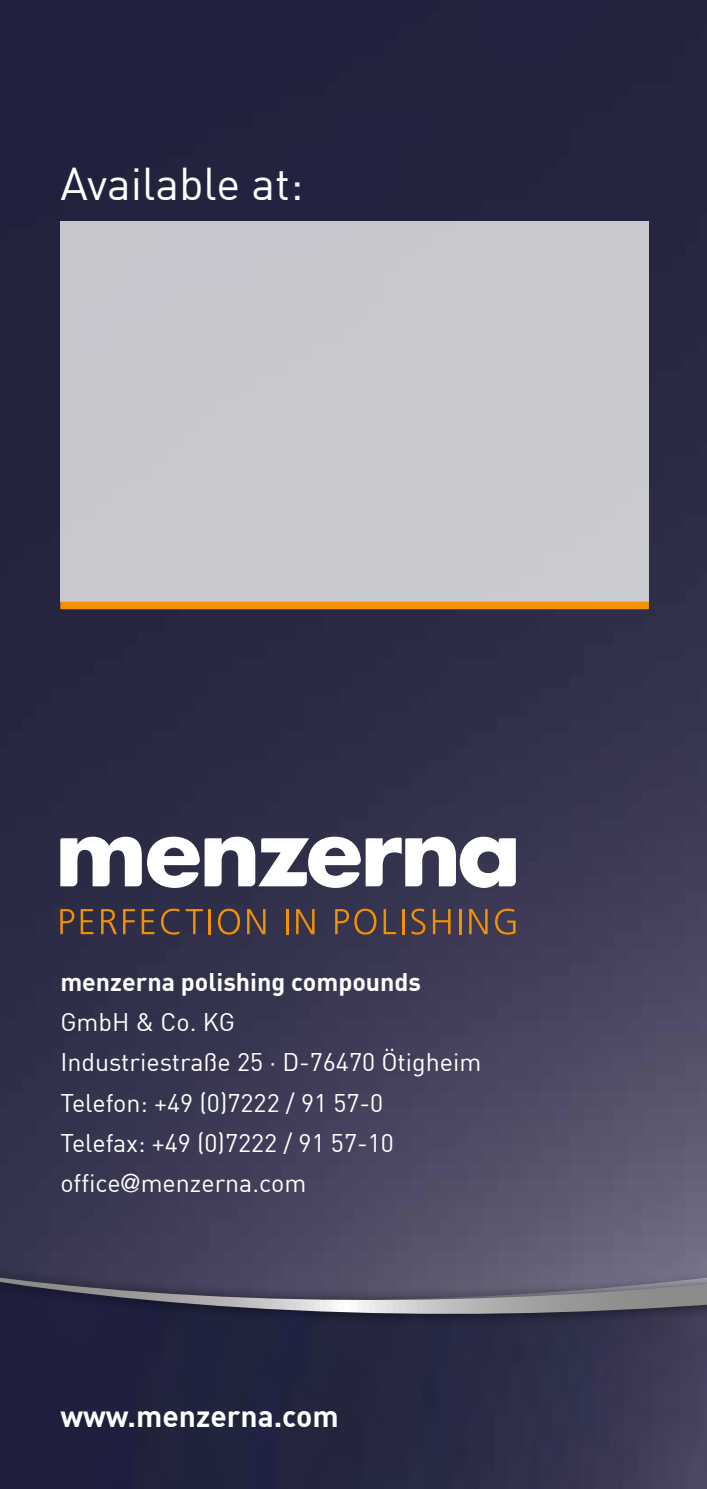
<style>
.page{position:relative;width:707px;height:1489px;background:#fff}
.page>*{position:absolute;margin:0;border:0;box-sizing:border-box;transform-origin:0 0}
.t1{font:45px "DIN Offc Pro";color:#fff}
.t2{font:700 30px "DIN Offc Pro";color:#fff}
.t3{font:25px/40px "DIN Offc Pro";color:#fff}
.t4{font:700 25px "DIN Offc Pro";color:#fff}
.s1{font-family:"Helvetica Neue"}
</style>
<div class="page">
<img style="left:0;top:0;width:707px;height:1087px">
<svg style="left:60px;top:836px;width:455px;height:51px"></svg>
<svg style="left:60px;top:909px;width:14px;height:25px"></svg>
<svg style="left:81px;top:909px;width:12px;height:25px"></svg>
<svg style="left:101px;top:909px;width:16px;height:25px"></svg>
<svg style="left:123px;top:909px;width:12px;height:25px"></svg>
<svg style="left:142px;top:909px;width:12px;height:25px"></svg>
<svg style="left:161px;top:908px;width:18px;height:26px"></svg>
<svg style="left:186px;top:909px;width:17px;height:25px"></svg>
<hr style="left:208px;top:909px;width:3px;height:25px;background:#f39100">
<svg style="left:218px;top:908px;width:22px;height:26px"></svg>
<svg style="left:247px;top:909px;width:18px;height:25px"></svg>
<hr style="left:286px;top:909px;width:2px;height:25px;background:#f39100">
<svg style="left:296px;top:909px;width:18px;height:25px"></svg>
<svg style="left:335px;top:908px;width:41px;height:26px"></svg>
<svg style="left:383px;top:909px;width:13px;height:25px"></svg>
<hr style="left:402px;top:909px;width:2px;height:25px;background:#f39100">
<svg style="left:411px;top:908px;width:14px;height:26px"></svg>
<svg style="left:433px;top:909px;width:17px;height:25px"></svg>
<hr style="left:459px;top:909px;width:2px;height:25px;background:#f39100">
<svg style="left:469px;top:909px;width:18px;height:25px"></svg>
<svg style="left:495px;top:908px;width:20px;height:26px"></svg>
<div style="left:60px;top:221px;width:588px;height:380px;background:#c8c8ce"></div>
<div style="left:60px;top:601px;width:588px;height:8px;background:#f39100"></div>
<img style="left:0;top:1326px;width:707px;height:162px">
<svg style="left:0;top:1087px;width:707px;height:22px;background:#43405a"></svg>
<div style="left:0;top:1109px;width:707px;height:217px;background:#000;opacity:.6"></div>
<svg style="left:0;top:1127px;width:707px;height:198px;background:#4f4d64"></svg>
<h1 class="t1" style="left:60px;top:148px;width:244px">Available at:</h1>
<p class="t4" style="left:60px;top:961px;width:362px">menzerna polishing compounds</p>
<p class="t3" style="left:60px;top:999px;width:422px">GmbH &amp; Co. KG<br>Industriestraße 25 · D-76470 Ötigheim<br>Telefon: +49 (0)7222 / 91 57-0<br>Telefax: +49 (0)7222 / 91 57-10 office<span class="s1">@</span>menzerna.com</p>
<p class="t2" style="left:60px;top:1390px;width:280px">www.menzerna.com</p>
</div>
